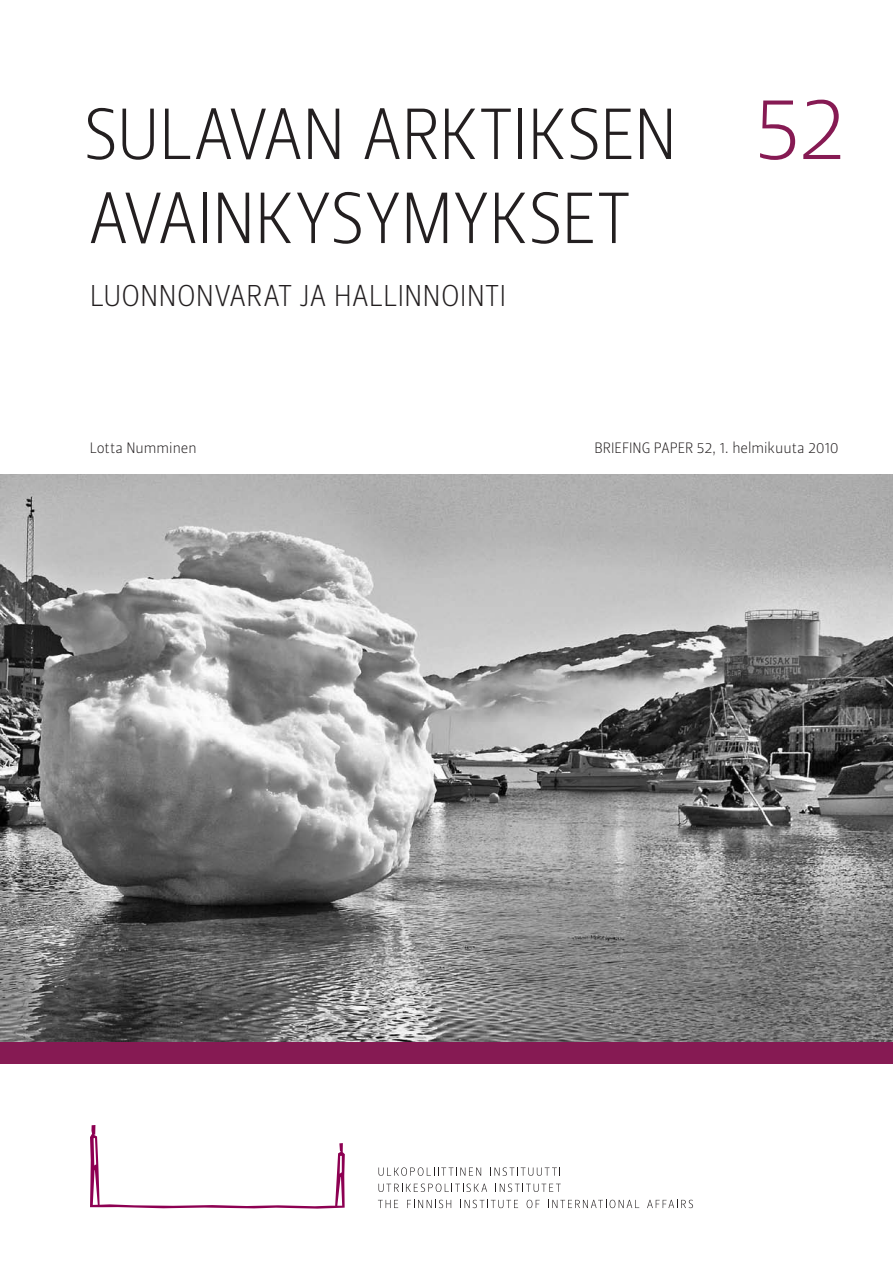
<style>
.page{position:relative;width:893px;height:1263px;background:#fff}
.page>*{position:absolute;margin:0;border:0;box-sizing:border-box;transform-origin:0 0}
.t1{font:90px "Leitura Sans Grot 1";color:#861a53}
.t2{font:72px/84px "Leitura Sans Grot 1";letter-spacing:-.015em;color:#231f20}
.t3{font:30px "Leitura Sans Grot 1";letter-spacing:.005em;color:#231f20}
.t4{font:15px "Leitura Sans Grot 1";letter-spacing:-.005em;color:#231f20}
</style>
<div class="page">
<div style="left:0;top:1041px;width:893px;height:22px;background:#861a53"></div>
<svg style="left:378px;top:1167px;width:103px;height:9px"></svg>
<svg style="left:490px;top:1167px;width:70px;height:9px"></svg>
<svg style="left:378px;top:1183px;width:109px;height:9px"></svg>
<svg style="left:499px;top:1183px;width:62px;height:9px"></svg>
<svg style="left:378px;top:1200px;width:20px;height:8px"></svg>
<svg style="left:407px;top:1200px;width:44px;height:8px"></svg>
<svg style="left:460px;top:1200px;width:58px;height:8px"></svg>
<svg style="left:527px;top:1200px;width:13px;height:8px"></svg>
<svg style="left:548px;top:1200px;width:91px;height:8px"></svg>
<svg style="left:647px;top:1200px;width:46px;height:8px"></svg>
<svg style="left:90px;top:1125px;width:255px;height:83px"></svg>
<img style="left:0;top:474px;width:893px;height:567px">
<h2 class="t2" style="left:83px;top:102px;width:596px">SULAVAN ARKTIKSEN<br>AVAINKYSYMYKSET</h2>
<h3 class="t3" style="left:90px;top:285px;width:418px">LUONNONVARAT JA HALLINNOINTI</h3>
<h1 class="t1" style="left:755px;top:95px;width:92px">52</h1>
<p class="t4" style="left:90px;top:442px;width:108px">LOTTA NUMMINEN</p>
<p class="t4" style="left:594px;top:442px;width:246px">BRIEFING PAPER 52, 1. HELMIKUUTA 2010</p>
</div>
